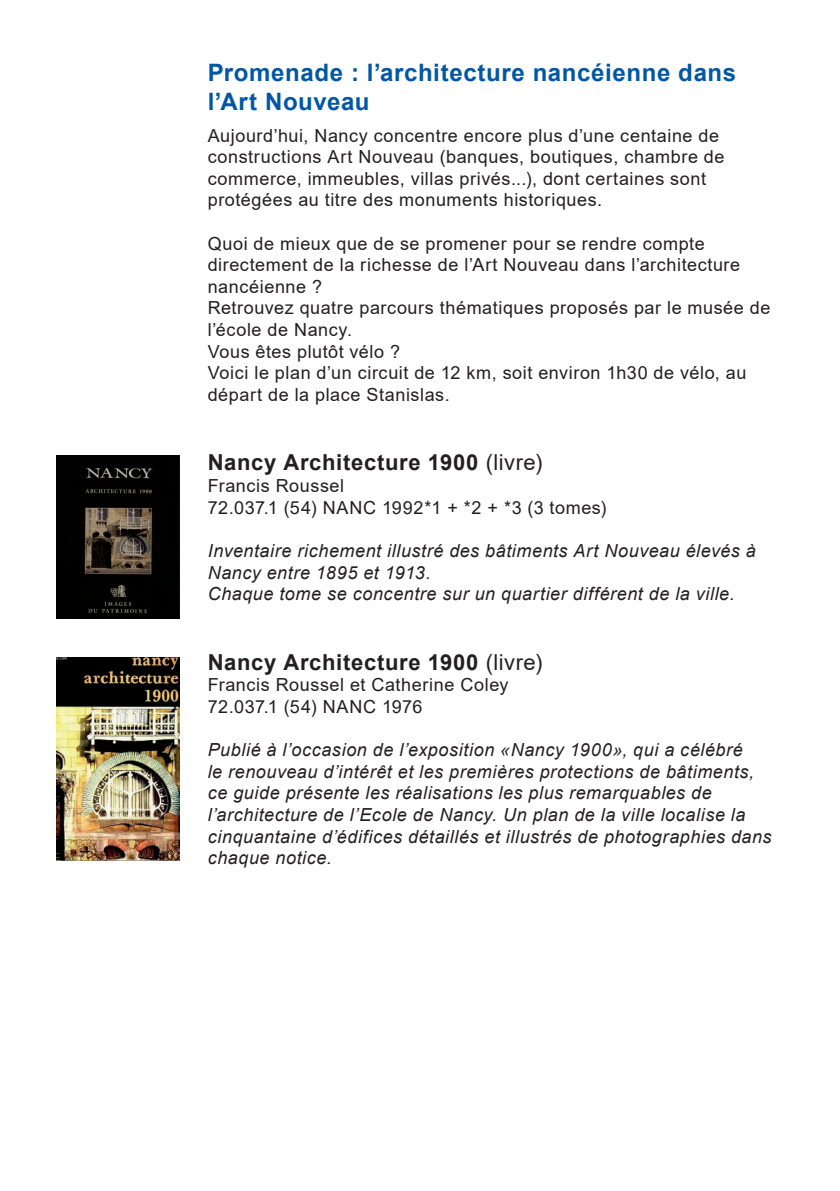
<style>
.page{position:relative;width:840px;height:1191px;background:#fff}
.page>*{position:absolute;margin:0;border:0;box-sizing:border-box;transform-origin:0 0}
.t1{font:700 24px/28.8px "Arial";letter-spacing:.025em;color:#0157a5}
.t2{font:700 22px "Arial";letter-spacing:.03em;color:#231f20}
.t3{font:18px/21.6px "Arial";letter-spacing:.03em;color:#231f20}
.t4{font:italic 18px/21.6px "Arial";letter-spacing:.03em;color:#231f20}
.s1{font-weight:400}
</style>
<div class="page">
<img style="left:57px;top:456px;width:122px;height:163px">
<img style="left:57px;top:657px;width:122px;height:203px">
<h1 class="t1" style="left:207px;top:59px;width:529px">Promenade : l’architecture nancéienne dans l’Art Nouveau</h1>
<p class="t3" style="left:207px;top:124px;width:518px">Aujourd’hui, Nancy concentre encore plus d’une centaine de constructions Art Nouveau (banques, boutiques, chambre de commerce, immeubles, villas privés...), dont certaines sont protégées au titre des monuments historiques.</p>
<p class="t3" style="left:207px;top:232px;width:564px">Quoi de mieux que de se promener pour se rendre compte directement de la richesse de l’Art Nouveau dans l’architecture nancéienne ?<br>Retrouvez quatre parcours thématiques proposés par le musée de l’école de Nancy.<br>Vous êtes plutôt vélo ?<br>Voici le plan d’un circuit de 12 km, soit environ 1h30 de vélo, au départ de la place Stanislas.</p>
<p class="t2" style="left:207px;top:447px;width:336px">Nancy Architecture 1900 <span class="s1">(livre)</span></p>
<p class="t3" style="left:207px;top:475px;width:400px">Francis Roussel<br>72.037.1 (54) NANC 1992*1 + *2 + *3 (3 tomes)</p>
<p class="t4" style="left:207px;top:540px;width:549px">Inventaire richement illustré des bâtiments Art Nouveau élevés à<br>Nancy entre 1895 et 1913.<br>Chaque tome se concentre sur un quartier différent de la ville.</p>
<p class="t2" style="left:207px;top:646px;width:336px">Nancy Architecture 1900 <span class="s1">(livre)</span></p>
<p class="t3" style="left:207px;top:674px;width:302px">Francis Roussel et Catherine Coley<br>72.037.1 (54) NANC 1976</p>
<p class="t4" style="left:207px;top:739px;width:565px">Publié à l’occasion de l’exposition «Nancy 1900», qui a célébré<br>le renouveau d’intérêt et les premières protections de bâtiments, ce guide présente les réalisations les plus remarquables de l’architecture de l’Ecole de Nancy. Un plan de la ville localise la cinquantaine d’édifices détaillés et illustrés de photographies dans chaque notice.</p>
</div>
